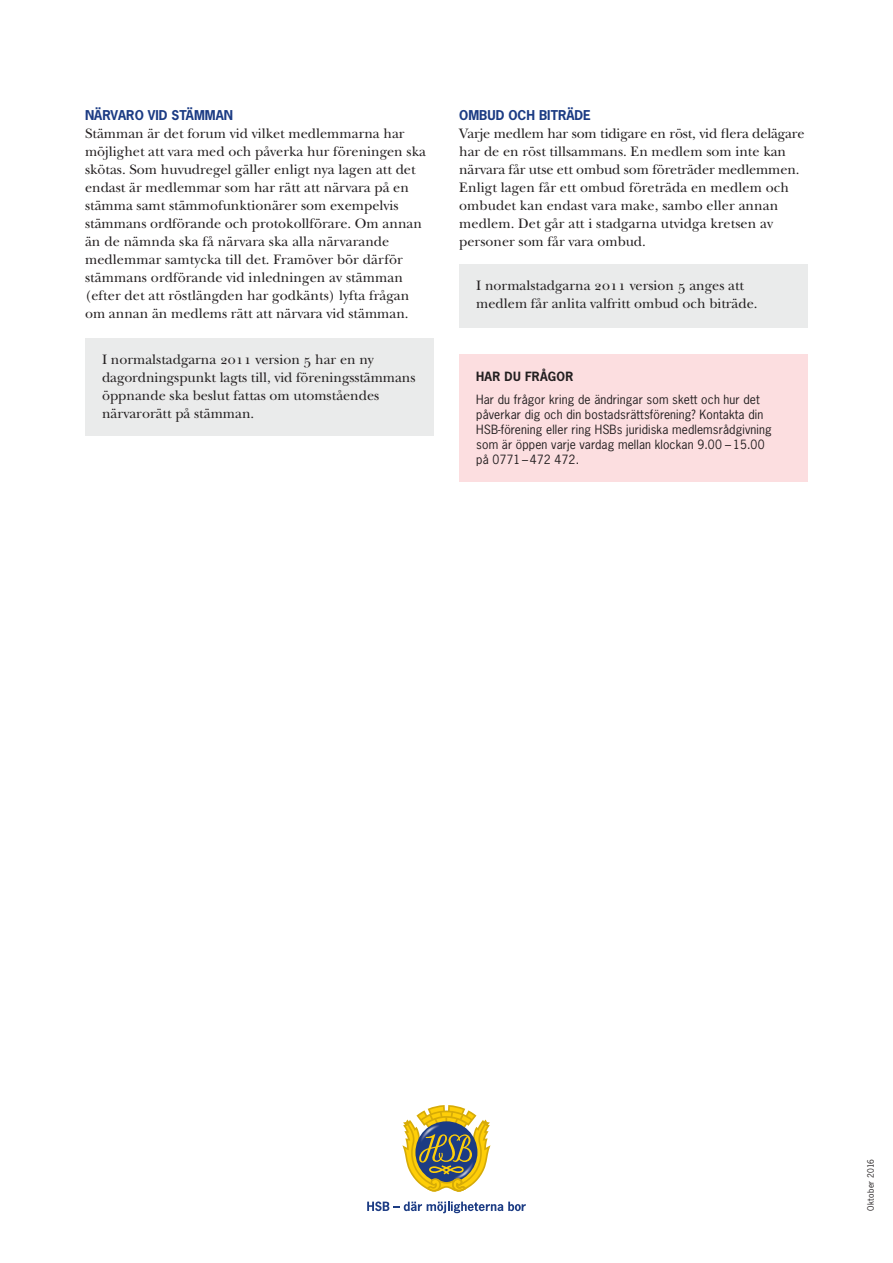
<style>
.page{position:relative;width:893px;height:1263px;background:#fff}
.page>*{position:absolute;margin:0;border:0;box-sizing:border-box;transform-origin:0 0}
.t1{font:14.25px/18px "New Baskerville Std";color:#231f20}
.t2{font:700 12.75px "News Gothic Std";color:#1c3c84}
.t3{font:12px/15px "News Gothic Std";letter-spacing:.01em;color:#231f20}
.t4{font:700 12px "News Gothic Std";letter-spacing:.02em;color:#231f20}
.t5{font:8.25px "News Gothic Std";letter-spacing:.04em;color:#231f20}
</style>
<div class="page">
<div style="left:85px;top:338px;width:349px;height:97px;background:#eaebeb"></div>
<div style="left:459px;top:264px;width:349px;height:63px;background:#eaebeb"></div>
<svg style="left:402px;top:1105px;width:88px;height:87px"></svg>
<svg style="left:367px;top:1201px;width:159px;height:12px"></svg>
<div style="left:459px;top:354px;width:349px;height:128px;background:#fcdee0"></div>
<p class="t2" style="left:85px;top:107px;width:150px">NÄRVARO VID STÄMMAN</p>
<p class="t1" style="left:85px;top:125px;width:342px">Stämman är det forum vid vilket medlemmarna har möjlighet att vara med och påverka hur föreningen ska skötas. Som huvudregel gäller enligt nya lagen att det endast är medlemmar som har rätt att närvara på en stämma samt stämmofunktionärer som exempelvis stämmans ordförande och protokollförare. Om annan än de nämnda ska få närvara ska alla närvarande medlemmar samtycka till det. Framöver bör därför stämmans ordförande vid inledningen av stämman (efter det att röstlängden har godkänts) lyfta frågan om annan än medlems rätt att närvara vid stämman.</p>
<p class="t1" style="left:102px;top:351px;width:315px">I normalstadgarna 2011 version 5 har en ny dagordningspunkt lagts till, vid föreningsstämmans öppnande ska beslut fattas om utomståendes närvarorätt på stämman.</p>
<p class="t2" style="left:459px;top:107px;width:133px">OMBUD OCH BITRÄDE</p>
<p class="t1" style="left:459px;top:125px;width:347px">Varje medlem har som tidigare en röst, vid flera delägare har de en röst tillsammans. En medlem som inte kan närvara får utse ett ombud som företräder medlemmen.<br>Enligt lagen får ett ombud företräda en medlem och ombudet kan endast vara make, sambo eller annan medlem. Det går att i stadgarna utvidga kretsen av personer som får vara ombud.</p>
<p class="t1" style="left:476px;top:277px;width:283px">I normalstadgarna 2011 version 5 anges att medlem får anlita valfritt ombud och biträde.</p>
<p class="t4" style="left:476px;top:368px;width:99px">HAR DU FRÅGOR</p>
<p class="t3" style="left:476px;top:392px;width:297px">Har du frågor kring de ändringar som skett och hur det påverkar dig och din bostadsrättsförening? Kontakta din HSB-förening eller ring HSBs juridiska medlemsrådgivning som är öppen varje vardag mellan klockan 9.00 – 15.00 på 0771 – 472 472.</p>
<p class="t5" style="left:865px;top:1211px;width:53px;rotate:-90deg">Oktober 2016</p>
</div>
